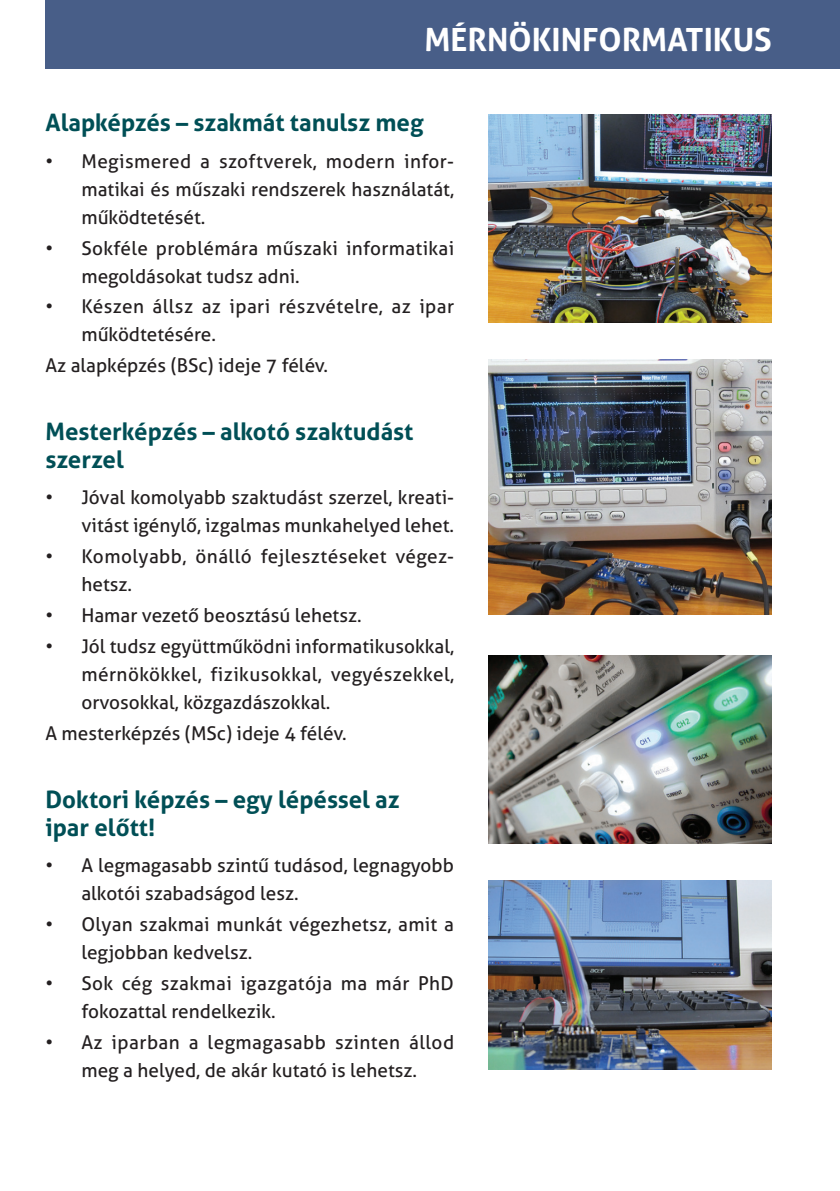
<style>
.page{position:relative;width:840px;height:1191px;background:#fff}
.page>*{position:absolute;margin:0;border:0;box-sizing:border-box;transform-origin:0 0}
.t1{font:700 32px "Aller";color:#fff}
.Cím_2{font:700 24px/28px "Aller";color:#004f56}
.Bullet{font:19px/28px "Aller";color:#231f20}
.Bullet-2{font:19px/28px "Aller";letter-spacing:.025em;color:#231f20}
.Bullet-3{font:19px/28px "Aller";letter-spacing:.02em;color:#231f20}
</style>
<div class="page">
<div style="left:45px;top:0;width:794px;height:68px;background:#485e88"></div>
<img style="left:488px;top:115px;width:283px;height:208px">
<img style="left:488px;top:360px;width:283px;height:255px">
<img style="left:488px;top:655px;width:283px;height:189px">
<img style="left:488px;top:880px;width:283px;height:189px">
<p class="t1" style="left:424px;top:20px;width:349px">MÉRNÖKINFORMATIKUS</p>
<p class="Cím_2" style="left:45px;top:108px;width:379px">Alapképzés – szakmát tanulsz meg</p>
<p class="Bullet" style="left:81px;top:147px;width:374px;text-align:justify;text-indent:-36px">• Megismered a szoftverek, modern infor&shy;matikai és műszaki rendszerek használatát, működtetését.</p>
<p class="Bullet" style="left:81px;top:234px;width:374px;text-indent:-36px">• Sokféle problémára műszaki informatikai megoldásokat tudsz adni.</p>
<p class="Bullet-3" style="left:81px;top:292px;width:374px;text-indent:-36px">• Készen állsz az ipari részvételre, az ipar működtetésére.</p>
<p class="Bullet" style="left:45px;top:351px;width:284px">Az alapképzés (BSc) ideje 7 félév.</p>
<p class="Cím_2" style="left:45px;top:417px;width:369px">Mesterképzés – alkotó szaktudást szerzel</p>
<p class="Bullet" style="left:45px;top:483px;width:410px;text-align:right">• Jóval komolyabb szaktudást szerzel, kreati&shy;vitást igénylő, izgalmas munkahelyed lehet.</p>
<p class="Bullet-2" style="left:81px;top:542px;width:374px;text-indent:-36px">• Komolyabb, önálló fejlesztéseket végez&shy;hetsz.</p>
<p class="Bullet" style="left:45px;top:601px;width:317px">• Hamar vezető beosztású lehetsz.</p>
<p class="Bullet" style="left:81px;top:632px;width:374px;text-align:justify;text-indent:-36px">• Jól tudsz együttműködni informatikusokkal, mérnökökkel, fizikusokkal, vegyészekkel, orvosokkal, közgazdászokkal.</p>
<p class="Bullet" style="left:45px;top:719px;width:302px">A mesterképzés (MSc) ideje 4 félév.</p>
<p class="Cím_2" style="left:45px;top:785px;width:355px">Doktori képzés – egy lépéssel az ipar előtt!</p>
<p class="Bullet" style="left:81px;top:851px;width:374px;text-indent:-36px">• A legmagasabb szintű tudásod, legnagyobb alkotói szabadságod lesz.</p>
<p class="Bullet" style="left:81px;top:910px;width:374px;text-indent:-36px">• Olyan szakmai munkát végezhetsz, amit a legjobban kedvelsz.</p>
<p class="Bullet" style="left:81px;top:969px;width:373px;text-indent:-36px">• Sok cég szakmai igazgatója ma már PhD fokozattal rendelkezik.</p>
<p class="Bullet-2" style="left:45px;top:1028px;width:410px;text-align:center">• Az iparban a legmagasabb szinten állod meg a helyed, de akár kutató is lehetsz.</p>
</div>
